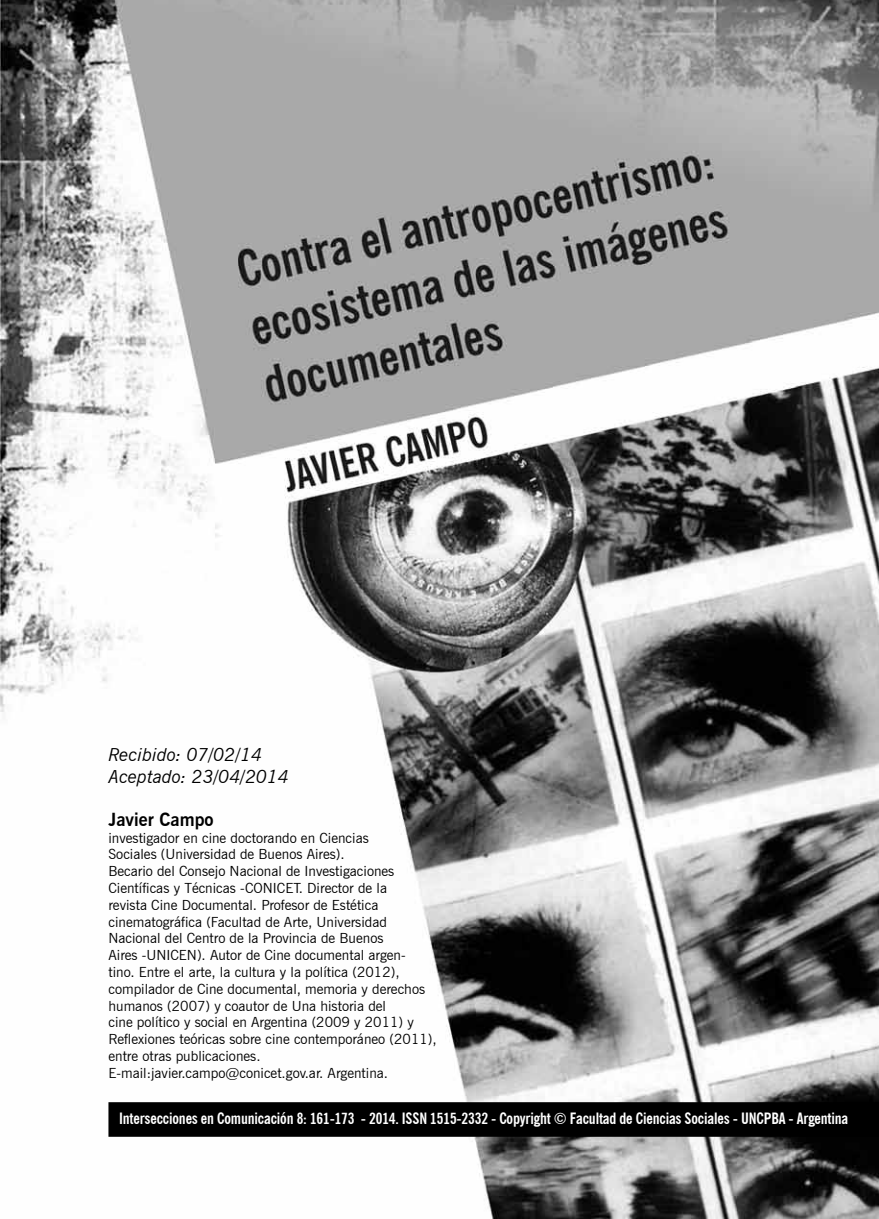
<style>
.page{position:relative;width:879px;height:1219px;background:#fff}
.page>*{position:absolute;margin:0;border:0;box-sizing:border-box;transform-origin:0 0}
.t1{font:italic 18px/21.6px "News Gothic BT";color:#000}
.t2{font:700 18px "News Gothic BT";color:#000}
.t3{font:700 condensed 15.6px "News Gothic BT";letter-spacing:-.01em;color:#fff}
.t4{font:14px/16.8px "News Gothic BT";color:#000}
</style>
<div class="page">
<img style="left:0;top:0;width:879px;height:1219px">
<div style="left:108px;top:1102px;width:771px;height:35px;background:#000"></div>
<p class="t1" style="left:108px;top:744px;width:182px">Recibido: 07/02/14<br>Aceptado: 23/04/2014</p>
<p class="t2" style="left:108px;top:808px;width:107px">Javier Campo</p>
<p class="t4" style="left:108px;top:829px;width:330px">investigador en cine doctorando en Ciencias<br>Sociales (Universidad de Buenos Aires).<br>Becario del Consejo Nacional de Investigaciones Científicas y Técnicas -CONICET. Director de la<br>revista Cine Documental. Profesor de Estética cinematográfica (Facultad de Arte, Universidad Nacional del Centro de la Provincia de Buenos<br>Aires -UNICEN). Autor de Cine documental argen-<br>tino. Entre el arte, la cultura y la política (2012), compilador de Cine documental, memoria y derechos humanos (2007) y coautor de Una historia del<br>cine político y social en Argentina (2009 y 2011) y Reflexiones teóricas sobre cine contemporáneo (2011), entre otras publicaciones.<br>E-mail:javier.campo@conicet.gov.ar. Argentina.</p>
<p class="t3" style="left:119px;top:1108px;width:731px">Intersecciones en Comunicación 8: 161-173 - 2014. ISSN 1515-2332 - Copyright © Facultad de Ciencias Sociales - UNCPBA - Argentina</p>
</div>
